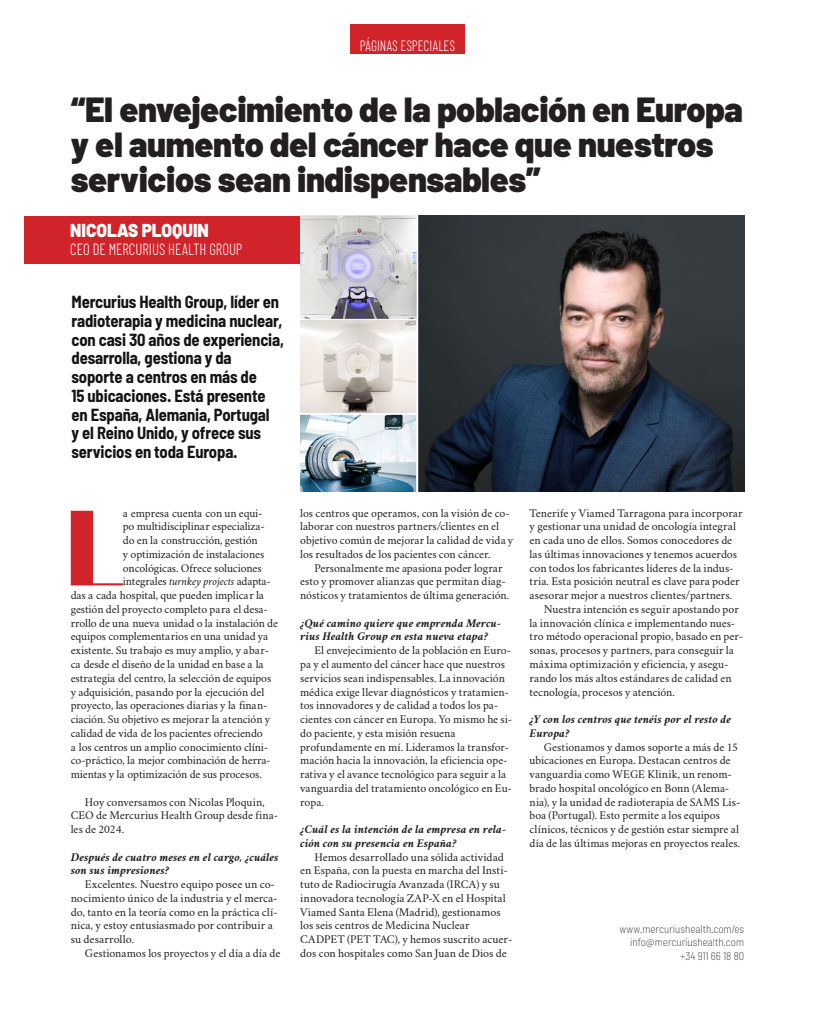
<style>
.page{position:relative;width:815px;height:1032px;background:#fff}
.page>*{position:absolute;margin:0;border:0;box-sizing:border-box;transform-origin:0 0}
.t1{font:900 106.62px "Quiche Display";color:#d1232a;scale:.95 1}
.t2{font:900 35px/35px "Barlow";letter-spacing:-.01em;color:#231f20}
.t3{font:900 18.75px "Barlow";color:#fff;scale:.91 1}
.t4{font:700 semi-condensed 17.5px/18.8px "Barlow";letter-spacing:-.01em;color:#141413;scale:.95 1}
.t5{font:300 16.25px "Barlow Condensed";color:#fff;scale:.91 1}
.t6{font:300 15px "Barlow Condensed";color:#fff;scale:.9 1}
.t7{font:italic 700 11.88px/13.8px "Crimson";color:#231f20}
.t8{font:11.62px/13.8px "Crimson";letter-spacing:-.005em;color:#231f20}
.t9{font:200 semi-condensed 11.12px/13.4px "Barlow";color:#231f20;text-align:right}
.s1{font-style:italic}
</style>
<div class="page">
<div style="left:24px;top:216px;width:288px;height:47px;background:#d1232a"></div>
<div style="left:350px;top:25px;width:114px;height:29px;background:#d1232a"></div>
<img style="left:300px;top:215px;width:444px;height:276px">
<p class="t6" style="left:360px;top:36px;width:107px">PÁGINAS ESPECIALES</p>
<h2 class="t2" style="left:71px;top:92px;width:674px">“El envejecimiento de la población en Europa y el aumento del cáncer hace que nuestros servicios sean indispensables”</h2>
<h3 class="t3" style="left:70px;top:219px;width:154px">NICOLAS PLOQUIN</h3>
<h3 class="t5" style="left:70px;top:238px;width:191px">CEO DE MERCURIUS HEALTH GROUP</h3>
<p class="t4" style="left:72px;top:292px;width:225px">Mercurius Health Group, líder en radioterapia y medicina nuclear, con casi 30 años de experiencia, desarrolla, gestiona y da soporte a centros en más de<br>15 ubicaciones. Está presente en España, Alemania, Portugal<br>y el Reino Unido, y ofrece sus servicios en toda Europa.</p>
<h1 class="t1" style="left:66px;top:482px;width:63px">L</h1>
<p class="t8" style="left:123px;top:505px;width:141px">a empresa cuenta con un equi-</p>
<p class="t8" style="left:123px;top:519px;width:144px">po multidisciplinar especializa-</p>
<p class="t8" style="left:123px;top:532px;width:136px">do en la construcción, gestión</p>
<p class="t8" style="left:123px;top:546px;width:143px">y optimización de instalaciones</p>
<p class="t8" style="left:123px;top:560px;width:140px">oncológicas. Ofrece soluciones</p>
<p class="t8" style="left:123px;top:574px;width:150px">integrales <span class="s1">turnkey projects</span> adapta-</p>
<p class="t8" style="left:71px;top:587px;width:195px">das a cada hospital, que pueden implicar la</p>
<p class="t8" style="left:71px;top:601px;width:199px">gestión del proyecto completo para el desa-</p>
<p class="t8" style="left:71px;top:615px;width:209px">rrollo de una nueva unidad o la instalación de</p>
<p class="t8" style="left:71px;top:629px;width:199px">equipos complementarios en una unidad ya</p>
<p class="t8" style="left:71px;top:642px;width:200px">existente. Su trabajo es muy amplio, y abar-</p>
<p class="t8" style="left:71px;top:656px;width:194px">ca desde el diseño de la unidad en base a la</p>
<p class="t8" style="left:71px;top:670px;width:202px">estrategia del centro, la selección de equipos</p>
<p class="t8" style="left:71px;top:684px;width:195px">y adquisición, pasando por la ejecución del</p>
<p class="t8" style="left:71px;top:697px;width:198px">proyecto, las operaciones diarias y la finan-</p>
<p class="t8" style="left:71px;top:711px;width:201px">ciación. Su objetivo es mejorar la atención y</p>
<p class="t8" style="left:71px;top:725px;width:194px">calidad de vida de los pacientes ofreciendo</p>
<p class="t8" style="left:71px;top:739px;width:199px">a los centros un amplio conocimiento clíni-</p>
<p class="t8" style="left:71px;top:752px;width:201px">co-práctico, la mejor combinación de herra-</p>
<p class="t8" style="left:71px;top:766px;width:192px">mientas y la optimización de sus procesos.</p>
<p class="t8" style="left:71px;top:794px;width:209px;text-indent:14px">Hoy conversamos con Nicolas Ploquin,<br>CEO de Mercurius Health Group desde fina&shy;les de 2024.</p>
<p class="t7" style="left:71px;top:849px;width:209px">Después de cuatro meses en el cargo, ¿cuáles son sus impresiones?</p>
<p class="t8" style="left:71px;top:876px;width:208px;text-indent:14px">Excelentes. Nuestro equipo posee un co&shy;nocimiento único de la industria y el merca&shy;do, tanto en la teoría como en la práctica clí&shy;nica, y estoy entusiasmado por contribuir a su desarrollo.</p>
<p class="t8" style="left:85px;top:945px;width:197px">Gestionamos los proyectos y el día a día de</p>
<p class="t8" style="left:300px;top:505px;width:215px">los centros que operamos, con la visión de co&shy;laborar con nuestros partners/clientes en el objetivo común de mejorar la calidad de vida y los resultados de los pacientes con cáncer.</p>
<p class="t8" style="left:300px;top:560px;width:211px;text-indent:14px">Personalmente me apasiona poder lograr esto y promover alianzas que permitan diag&shy;nósticos y tratamientos de última generación.</p>
<p class="t7" style="left:300px;top:615px;width:203px">¿Qué camino quiere que emprenda Mercu&shy;rius Health Group en esta nueva etapa?</p>
<p class="t8" style="left:300px;top:642px;width:213px;text-indent:14px">El envejecimiento de la población en Euro&shy;pa y el aumento del cáncer hace que nuestros servicios sean indispensables. La innovación médica exige llevar diagnósticos y tratamien&shy;tos innovadores y de calidad a todos los pa&shy;cientes con cáncer en Europa. Yo mismo he si&shy;do paciente, y esta misión resuena profundamente en mí. Lideramos la transfor&shy;mación hacia la innovación, la eficiencia ope&shy;rativa y el avance tecnológico para seguir a la vanguardia del tratamiento oncológico en Eu&shy;ropa.</p>
<p class="t7" style="left:300px;top:821px;width:208px">¿Cuál es la intención de la empresa en rela&shy;ción con su presencia en España?</p>
<p class="t8" style="left:300px;top:849px;width:214px;text-indent:14px">Hemos desarrollado una sólida actividad en España, con la puesta en marcha del Insti&shy;tuto de Radiocirugía Avanzada (IRCA) y su innovadora tecnología ZAP-X en el Hospital Viamed Santa Elena (Madrid), gestionamos los seis centros de Medicina Nuclear CADPET (PET TAC), y hemos suscrito acuer&shy;dos con hospitales como San Juan de Dios de</p>
<p class="t8" style="left:530px;top:505px;width:215px">Tenerife y Viamed Tarragona para incorporar</p>
<p class="t8" style="left:530px;top:519px;width:208px">y gestionar una unidad de oncología integral</p>
<p class="t8" style="left:530px;top:532px;width:204px">en cada uno de ellos. Somos conocedores de</p>
<p class="t8" style="left:530px;top:546px;width:209px">las últimas innovaciones y tenemos acuerdos</p>
<p class="t8" style="left:530px;top:560px;width:206px">con todos los fabricantes líderes de la indus-</p>
<p class="t8" style="left:530px;top:574px;width:212px">tria. Esta posición neutral es clave para poder</p>
<p class="t8" style="left:530px;top:587px;width:204px">asesorar mejor a nuestros clientes/partners.</p>
<p class="t8" style="left:544px;top:601px;width:197px">Nuestra intención es seguir apostando por</p>
<p class="t8" style="left:530px;top:615px;width:207px">la innovación clínica e implementando nues-</p>
<p class="t8" style="left:530px;top:629px;width:215px">tro método operacional propio, basado en per-</p>
<p class="t8" style="left:530px;top:642px;width:206px">sonas, procesos y partners, para conseguir la</p>
<p class="t8" style="left:530px;top:656px;width:200px">máxima optimización y eficiencia, y asegu-</p>
<p class="t8" style="left:530px;top:670px;width:204px">rando los más altos estándares de calidad en</p>
<p class="t8" style="left:530px;top:684px;width:147px">tecnología, procesos y atención.</p>
<p class="t7" style="left:530px;top:711px;width:203px">¿Y con los centros que tenéis por el resto de<br>Europa?</p>
<p class="t8" style="left:530px;top:739px;width:212px;text-indent:14px">Gestionamos y damos soporte a más de 15 ubicaciones en Europa. Destacan centros de vanguardia como WEGE Klinik, un renom&shy;brado hospital oncológico en Bonn (Alema&shy;nia), y la unidad de radioterapia de SAMS Lis&shy;boa (Portugal). Esto permite a los equipos clínicos, técnicos y de gestión estar siempre al día de las últimas mejoras en proyectos reales.</p>
<p class="t9" style="left:620px;top:921px;width:126px">www.mercuriushealth.com/es info@mercuriushealth.com +34 911 66 18 80</p>
</div>
